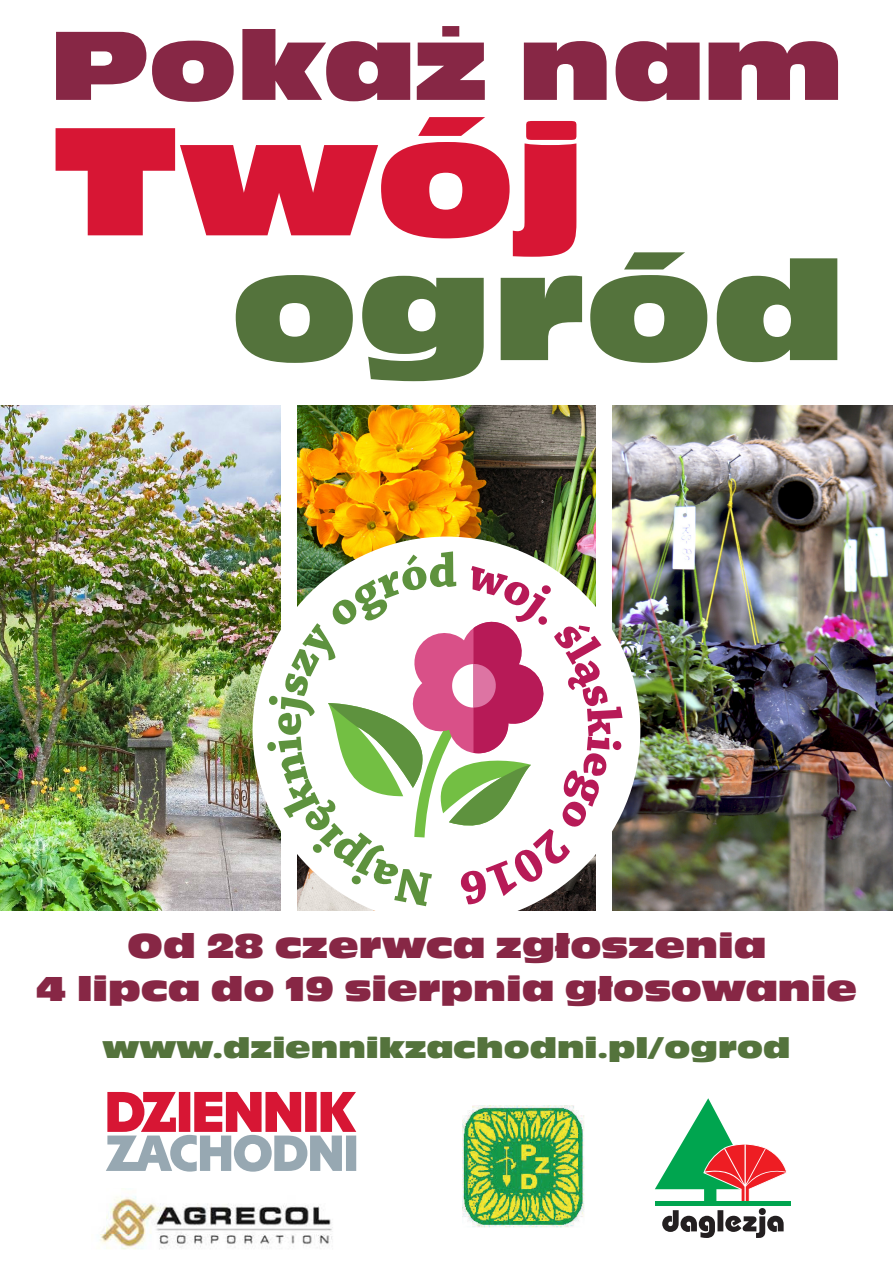
<style>
.page{position:relative;width:893px;height:1263px;background:#fff}
.page>*{position:absolute;margin:0;border:0;box-sizing:border-box;transform-origin:0 0}
.t1{font:160.65px "Antique Oli Nor DOT";color:#d71634}
.t2{font:146.4px "Antique Oli Nor DOT";letter-spacing:.005em;color:#54733c}
.t3{font:102px "Antique Oli Nor DOT";color:#872745}
.t4{font:36px "Antique Oli Nor DOT";color:#872745}
.t5{font:30px "Antique Oli Nor DOT";color:#54733c}
</style>
<div class="page">
<svg style="left:655px;top:1098px;width:132px;height:140px"></svg>
<div style="left:655px;top:1201px;width:135px;height:5px;background:#00a54f"></div>
<svg style="left:106px;top:1092px;width:250px;height:80px"></svg>
<img style="left:462px;top:1105px;width:122px;height:122px">
<img style="left:0;top:406px;width:280px;height:505px">
<img style="left:297px;top:406px;width:298px;height:505px">
<img style="left:613px;top:406px;width:280px;height:505px">
<div style="left:253px;top:537px;width:387px;height:387px;background:#fff;border-radius:50%"></div>
<svg style="left:267px;top:551px;width:356px;height:355px"></svg>
<img style="left:100px;top:1188px;width:232px;height:62px">
<p class="t3" style="left:49px;top:8px;width:796px">Pokaż nam</p>
<p class="t1" style="left:57px;top:91px;width:529px">Twój</p>
<p class="t2" style="left:231px;top:228px;width:616px">ogród</p>
<p class="t4" style="left:127px;top:926px;width:640px">Od 28 czerwca zgłoszenia</p>
<p class="t4" style="left:36px;top:969px;width:822px">4 lipca do 19 sierpnia głosowanie</p>
<p class="t5" style="left:103px;top:1031px;width:689px">www.dziennikzachodni.pl/ogrod</p>
</div>
